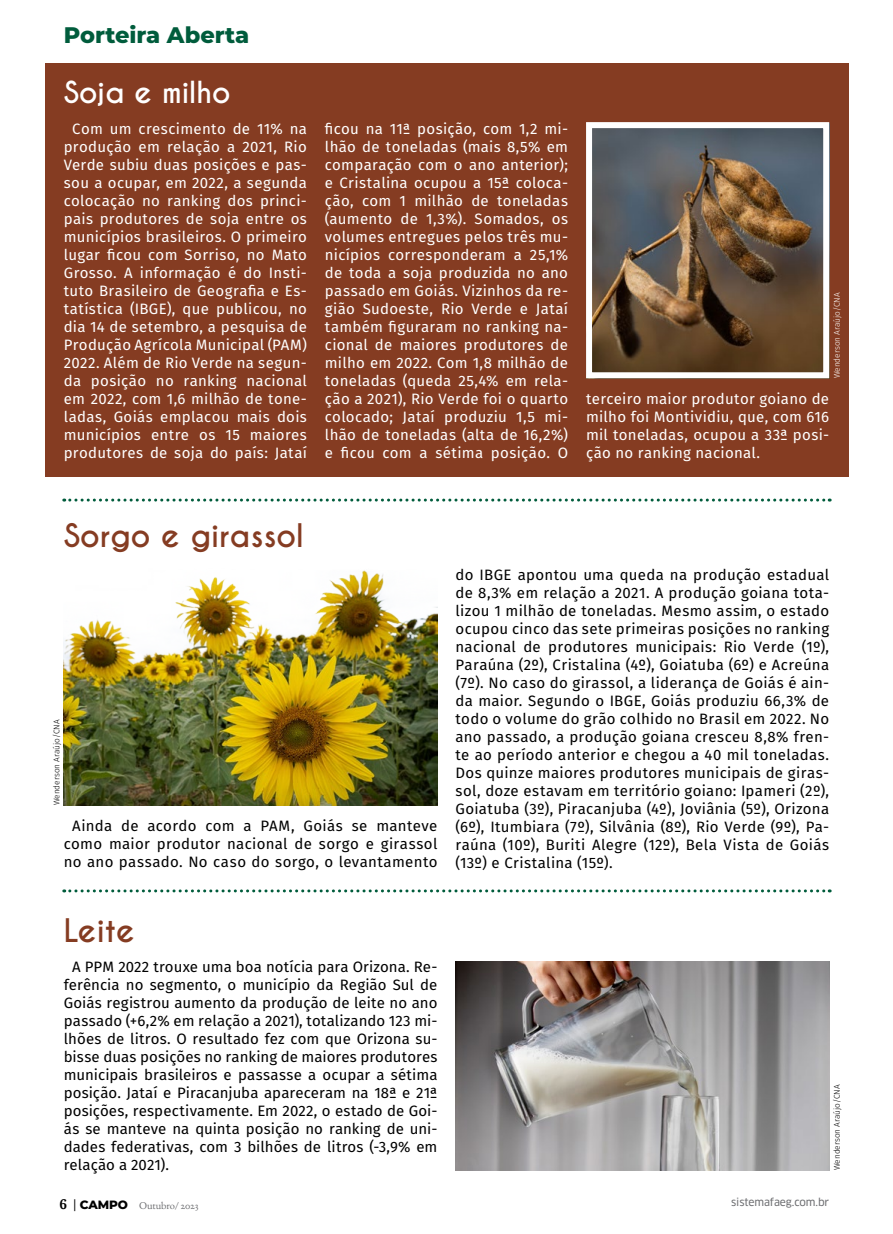
<style>
.page{position:relative;width:893px;height:1234px;background:#fff}
.page>*{position:absolute;margin:0;border:0;box-sizing:border-box;transform-origin:0 0}
.t1{font:700 30.45px "Caviar Dreams";color:#853c22}
.t2{font:700 28.5px "Caviar Dreams";color:#fff}
.t3{font:800 22.5px "Montserrat";color:#005c3c}
.t4{font:15px/18px "Fira Sans";letter-spacing:.02em;color:#000;text-align:justify}
.t5{font:15px/18px "Fira Sans";letter-spacing:.02em;color:#fff;text-align:justify}
.t6{font:10.5px "EB Garamond 12";letter-spacing:-.01em;color:#6d6e71}
.t7{font:10.5px "Clan OSF News";letter-spacing:-.01em;color:#6d6e71}
.t8{font:300 8.25px "Fira Sans";color:#000}
.t9{font:300 8.25px "Fira Sans";color:#fff}
.s1{font-family:"Droid Serif";font-weight:700;font-size:13.5px;color:#000}
.s2{font-family:"Clan OSF News";font-size:12px;color:#000}
.s3{font-family:"Montserrat";font-weight:800;font-size:12px;color:#000}
</style>
<div class="page">
<div style="left:45px;top:63px;width:803px;height:413px;background:#853c22"></div>
<img style="left:593px;top:129px;width:229px;height:242px">
<div style="left:586px;top:122px;width:243px;height:256px;border:6px solid #fff"></div>
<img style="left:455px;top:961px;width:374px;height:208px">
<img style="left:64px;top:570px;width:373px;height:235px">
<svg style="left:64px;top:889px;width:766px;height:3px"></svg>
<svg style="left:64px;top:498px;width:766px;height:3px"></svg>
<h3 class="t3" style="left:64px;top:19px;width:187px">Porteira Aberta</h3>
<h2 class="t2" style="left:64px;top:75px;width:168px">Soja e milho</h2>
<p class="t5" style="left:64px;top:119px;width:245px;text-align:center">Com um crescimento de 11% na produção em relação a 2021, Rio<br>Verde subiu duas posições e pas&shy;sou a ocupar, em 2022, a segunda colocação no ranking dos princi&shy;pais produtores de soja entre os municípios brasileiros. O primeiro lugar ficou com Sorriso, no Mato<br>Grosso. A informação é do Insti&shy;tuto Brasileiro de Geografia e Es&shy;tatística (IBGE), que publicou, no dia 14 de setembro, a pesquisa de<br>Produção Agrícola Municipal (PAM)<br>2022. Além de Rio Verde na segun&shy;da posição no ranking nacional em 2022, com 1,6 milhão de tone&shy;ladas, Goiás emplacou mais dois municípios entre os 15 maiores produtores de soja do país: Jataí</p>
<p class="t5" style="left:325px;top:119px;width:245px">ficou na 11ª posição, com 1,2 mi&shy;lhão de toneladas (mais 8,5% em comparação com o ano anterior); e Cristalina ocupou a 15ª coloca&shy;ção, com 1 milhão de toneladas (aumento de 1,3%). Somados, os volumes entregues pelos três mu&shy;nicípios corresponderam a 25,1% de toda a soja produzida no ano passado em Goiás. Vizinhos da re&shy;gião Sudoeste, Rio Verde e Jataí também figuraram no ranking na&shy;cional de maiores produtores de milho em 2022. Com 1,8 milhão de toneladas (queda 25,4% em rela&shy;ção a 2021), Rio Verde foi o quarto colocado; Jataí produziu 1,5 mi&shy;lhão de toneladas (alta de 16,2%) e ficou com a sétima posição. O</p>
<p class="t9" style="left:831px;top:378px;width:87px;rotate:-90deg">Wenderson Araújo/CNA</p>
<p class="t5" style="left:586px;top:389px;width:245px">terceiro maior produtor goiano de milho foi Montividiu, que, com 616 mil toneladas, ocupou a 33ª posi&shy;ção no ranking nacional.</p>
<h1 class="t1" style="left:64px;top:516px;width:241px">Sorgo e girassol</h1>
<p class="t8" style="left:51px;top:805px;width:87px;rotate:-90deg">Wenderson Araújo/CNA</p>
<p class="t4" style="left:64px;top:816px;width:375px;text-align:center">Ainda de acordo com a PAM, Goiás se manteve como maior produtor nacional de sorgo e girassol no ano passado. No caso do sorgo, o levantamento</p>
<p class="t4" style="left:455px;top:565px;width:375px">do IBGE apontou uma queda na produção estadual de 8,3% em relação a 2021. A produção goiana tota&shy;lizou 1 milhão de toneladas. Mesmo assim, o estado ocupou cinco das sete primeiras posições no ranking nacional de produtores municipais: Rio Verde (1º), Paraúna (2º), Cristalina (4º), Goiatuba (6º) e Acreúna (7º). No caso do girassol, a liderança de Goiás é ain&shy;da maior. Segundo o IBGE, Goiás produziu 66,3% de todo o volume do grão colhido no Brasil em 2022. No ano passado, a produção goiana cresceu 8,8% fren&shy;te ao período anterior e chegou a 40 mil toneladas.<br>Dos quinze maiores produtores municipais de giras&shy;sol, doze estavam em território goiano: Ipameri (2º), Goiatuba (3º), Piracanjuba (4º), Joviânia (5º), Orizona (6º), Itumbiara (7º), Silvânia (8º), Rio Verde (9º), Pa&shy;raúna (10º), Buriti Alegre (12º), Bela Vista de Goiás (13º) e Cristalina (15º).</p>
<h1 class="t1" style="left:64px;top:911px;width:72px">Leite</h1>
<p class="t4" style="left:64px;top:957px;width:375px;text-indent:9px">A PPM 2022 trouxe uma boa notícia para Orizona. Re&shy;ferência no segmento, o município da Região Sul de Goiás registrou aumento da produção de leite no ano passado (+6,2% em relação a 2021), totalizando 123 mi&shy;lhões de litros. O resultado fez com que Orizona su&shy;bisse duas posições no ranking de maiores produtores municipais brasileiros e passasse a ocupar a sétima posição. Jataí e Piracanjuba apareceram na 18ª e 21ª posições, respectivamente. Em 2022, o estado de Goi&shy;ás se manteve na quinta posição no ranking de uni&shy;dades federativas, com 3 bilhões de litros (-3,9% em relação a 2021).</p>
<p class="t8" style="left:831px;top:1169px;width:87px;rotate:-90deg">Wenderson Araújo/CNA</p>
<p class="t6" style="left:60px;top:1198px;width:141px"><span class="s1">6</span> <span class="s2">|</span> <span class="s3">CAMPO</span> Outubro/ 2023</p>
<p class="t7" style="left:731px;top:1195px;width:100px">sistemafaeg.com.br</p>
</div>
